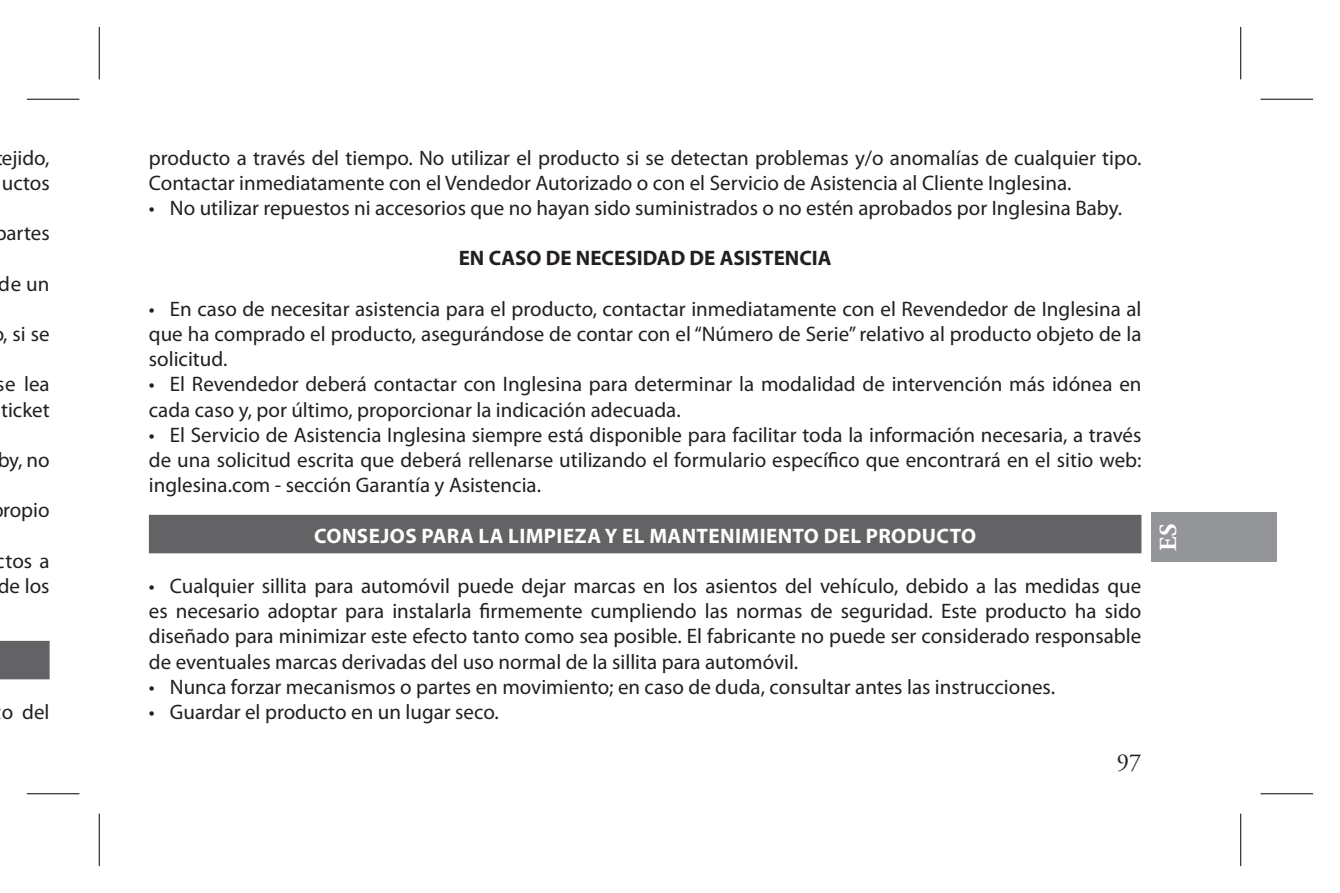
<style>
.page{position:relative;width:1340px;height:893px;background:#fff}
.page>*{position:absolute;margin:0;border:0;box-sizing:border-box;transform-origin:0 0}
.t1{font:24.5px "Adobe Garamond Pro";color:#231f20}
.t2{font:700 24.5px "Adobe Garamond Pro";color:#fff}
.t3{font:21px/25.2px "Myriad Pro";color:#231f20}
.t4{font:700 21px "Myriad Pro";letter-spacing:.02em;color:#fff}
.t5{font:700 21px "Myriad Pro";color:#231f20}
</style>
<div class="page">
<div style="left:1151px;top:513px;width:125px;height:49px;background:#939598"></div>
<div style="left:0;top:641px;width:50px;height:38px;background:#636366"></div>
<div style="left:149px;top:515px;width:992px;height:38px;background:#636366"></div>
<svg style="left:27px;top:98px;width:52px;height:1px"></svg>
<svg style="left:1260px;top:98px;width:53px;height:1px"></svg>
<svg style="left:27px;top:794px;width:52px;height:1px"></svg>
<svg style="left:1260px;top:794px;width:53px;height:1px"></svg>
<svg style="left:98px;top:27px;width:1px;height:52px"></svg>
<svg style="left:98px;top:814px;width:1px;height:52px"></svg>
<svg style="left:1241px;top:27px;width:1px;height:52px"></svg>
<svg style="left:1241px;top:814px;width:1px;height:52px"></svg>
<hr style="left:27px;top:99px;width:52px;height:1px;background:#000">
<hr style="left:1260px;top:99px;width:53px;height:1px;background:#000">
<hr style="left:27px;top:793px;width:52px;height:1px;background:#000">
<hr style="left:1260px;top:793px;width:53px;height:1px;background:#000">
<hr style="left:99px;top:27px;width:1px;height:52px;background:#000">
<hr style="left:99px;top:814px;width:1px;height:52px;background:#000">
<hr style="left:1240px;top:27px;width:1px;height:52px;background:#000">
<hr style="left:1240px;top:814px;width:1px;height:52px;background:#000">
<p class="t3" style="left:2px;top:145px;width:49px">ejido, uctos</p>
<p class="t3" style="left:-5px;top:220px;width:57px">partes</p>
<p class="t3" style="left:-1px;top:271px;width:52px">de un</p>
<p class="t3" style="left:3px;top:321px;width:48px">, si se</p>
<p class="t3" style="left:-3px;top:371px;width:54px">se lea ticket</p>
<p class="t3" style="left:-3px;top:447px;width:54px">by, no</p>
<p class="t3" style="left:3px;top:497px;width:48px">ropio</p>
<p class="t3" style="left:-4px;top:548px;width:55px">ctos a de los</p>
<p class="t3" style="left:2px;top:699px;width:49px">o del</p>
<p class="t3" style="left:149px;top:145px;width:994px">producto a través del tiempo. No utilizar el producto si se detectan problemas y/o anomalías de cualquier tipo.<br>Contactar inmediatamente con el Vendedor Autorizado o con el Servicio de Asistencia al Cliente Inglesina.</p>
<p class="t3" style="left:149px;top:195px;width:974px">• No utilizar repuestos ni accesorios que no hayan sido suministrados o no estén aprobados por Inglesina Baby.</p>
<p class="t5" style="left:459px;top:245px;width:374px">EN CASO DE NECESIDAD DE ASISTENCIA</p>
<p class="t3" style="left:149px;top:296px;width:994px;text-align:justify">• En caso de necesitar asistencia para el producto, contactar inmediatamente con el Revendedor de Inglesina al que ha comprado el producto, asegurándose de contar con el “Número de Serie” relativo al producto objeto de la solicitud.</p>
<p class="t3" style="left:149px;top:371px;width:994px">• El Revendedor deberá contactar con Inglesina para determinar la modalidad de intervención más idónea en cada caso y, por último, proporcionar la indicación adecuada.</p>
<p class="t3" style="left:149px;top:422px;width:994px;text-align:justify">• El Servicio de Asistencia Inglesina siempre está disponible para facilitar toda la información necesaria, a través de una solicitud escrita que deberá rellenarse utilizando el formulario específico que encontrará en el sitio web: inglesina.com - sección Garantía y Asistencia.</p>
<p class="t4" style="left:314px;top:522px;width:663px">CONSEJOS PARA LA LIMPIEZA Y EL MANTENIMIENTO DEL PRODUCTO</p>
<p class="t3" style="left:149px;top:573px;width:994px;text-align:justify">• Cualquier sillita para automóvil puede dejar marcas en los asientos del vehículo, debido a las medidas que es necesario adoptar para instalarla firmemente cumpliendo las normas de seguridad. Este producto ha sido diseñado para minimizar este efecto tanto como sea posible. El fabricante no puede ser considerado responsable de eventuales marcas derivadas del uso normal de la sillita para automóvil.</p>
<p class="t3" style="left:149px;top:674px;width:907px">• Nunca forzar mecanismos o partes en movimiento; en caso de duda, consultar antes las instrucciones.</p>
<p class="t3" style="left:149px;top:699px;width:351px">• Guardar el producto en un lugar seco.</p>
<p class="t1" style="left:1116px;top:748px;width:26px">97</p>
<p class="t2" style="left:1154px;top:551px;width:28px;rotate:-90deg">ES</p>
</div>
